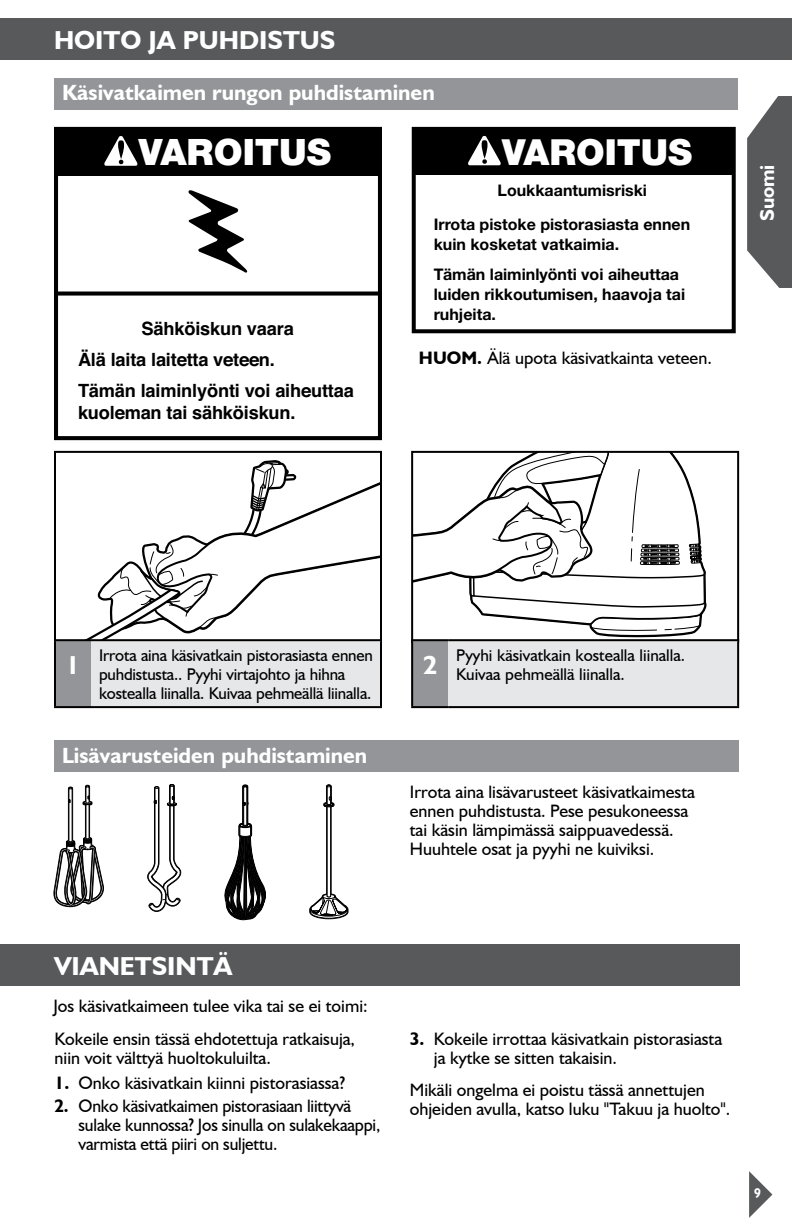
<style>
.page{position:relative;width:792px;height:1224px;background:#fff}
.page>*{position:absolute;margin:0;border:0;box-sizing:border-box;transform-origin:0 0}
.t1{font:900 36.4px "Helvetica Neue LT Std";color:#fff}
.t2{font:900 36px "Helvetica Neue LT Std";color:#fff}
.t3{font:700 26px "Humanist 521 BT";color:#fff}
.t4{font:700 22px "Humanist 521 BT";color:#fff}
.t5{font:700 20px "Humanist 521 BT";color:#fff}
.t6{font:700 18.2px/31.4px "Helvetica";letter-spacing:-.01em;color:#000}
.t7{font:18px/19px "Humanist 521 BT";color:#000}
.t8{font:17px/19px "Humanist 521 BT";letter-spacing:-.01em;color:#000}
.t9{font:700 16px/34px "Helvetica Neue LT Std";color:#000}
.t10{font:700 14px "Humanist 521 BT";color:#fff;scale:.9 1}
.s1{font-weight:700}
</style>
<div class="page">
<svg style="left:749px;top:1171px;width:23px;height:47px"></svg>
<svg style="left:747px;top:96px;width:45px;height:192px;background:#707173"></svg>
<div style="left:0;top:18px;width:792px;height:42px;background:#58595b"></div>
<div style="left:54px;top:127px;width:328px;height:313px;border:4px solid #000"></div>
<div style="left:56px;top:129px;width:324px;height:47px;background:#000"></div>
<svg style="left:55px;top:292px;width:325px;height:4px"></svg>
<svg style="left:188px;top:190px;width:60px;height:83px"></svg>
<svg style="left:104px;top:136px;width:34px;height:30px"></svg>
<div style="left:412px;top:127px;width:324px;height:206px;border:4px solid #000"></div>
<div style="left:414px;top:129px;width:320px;height:46px;background:#000"></div>
<svg style="left:468px;top:136px;width:33px;height:29px"></svg>
<svg style="left:309px;top:784px;width:40px;height:135px"></svg>
<svg style="left:147px;top:784px;width:34px;height:128px"></svg>
<div style="left:54px;top:78px;width:684px;height:32px;background:#939598"></div>
<div style="left:54px;top:740px;width:685px;height:32px;background:#939598"></div>
<svg style="left:414px;top:454px;width:292px;height:184px"></svg>
<div style="left:411px;top:451px;width:328px;height:192px;border:2px solid #000"></div>
<svg style="left:86px;top:460px;width:293px;height:179px"></svg>
<div style="left:54px;top:451px;width:328px;height:192px;border:2px solid #000"></div>
<div style="left:55px;top:640px;width:36px;height:67px;background:#939598"></div>
<div style="left:91px;top:640px;width:290px;height:67px;background:#e6e7e8"></div>
<hr style="left:54px;top:639px;width:37px;height:2px;background:#000">
<hr style="left:54px;top:641px;width:2px;height:65px;background:#000">
<hr style="left:91px;top:639px;width:291px;height:2px;background:#000">
<hr style="left:380px;top:641px;width:2px;height:65px;background:#000">
<hr style="left:54px;top:706px;width:37px;height:2px;background:#000">
<hr style="left:91px;top:706px;width:291px;height:2px;background:#000">
<svg style="left:53px;top:785px;width:51px;height:122px"></svg>
<svg style="left:224px;top:784px;width:42px;height:136px"></svg>
<div style="left:0;top:944px;width:739px;height:42px;background:#58595b"></div>
<div style="left:412px;top:640px;width:36px;height:67px;background:#939598"></div>
<div style="left:448px;top:640px;width:290px;height:67px;background:#e6e7e8"></div>
<hr style="left:411px;top:639px;width:37px;height:2px;background:#000">
<hr style="left:411px;top:641px;width:2px;height:65px;background:#000">
<hr style="left:448px;top:639px;width:291px;height:2px;background:#000">
<hr style="left:737px;top:641px;width:2px;height:65px;background:#000">
<hr style="left:411px;top:706px;width:37px;height:2px;background:#000">
<hr style="left:448px;top:706px;width:291px;height:2px;background:#000">
<h3 class="t3" style="left:54px;top:24px;width:149px">Hoito ja puhd</h3>
<h3 class="t3" style="left:259px;top:24px;width:59px">istus</h3>
<p class="t4" style="left:62px;top:79px;width:374px">Käsivatkaimen rungon puhdistaminen</p>
<h1 class="t1" style="left:139px;top:131px;width:194px">VAROITUS</h1>
<h2 class="t2" style="left:502px;top:131px;width:192px">VAROITUS</h2>
<p class="t9" style="left:434px;top:173px;width:258px;text-indent:64px">Loukkaantumisriski<br>Irrota pistoke pistorasiasta ennen</p>
<p class="t9" style="left:434px;top:229px;width:247px;line-height:30px">kuin kosketat vatkaimia.<br>Tämän laiminlyönti voi aiheuttaa</p>
<p class="t9" style="left:434px;top:284px;width:253px;line-height:20px">luiden rikkoutumisen, haavoja tai ruhjeita.</p>
<p class="t6" style="left:78px;top:313px;width:277px;text-indent:64px">Sähköiskun vaara<br>Älä laita laitetta veteen.<br>Tämän laiminlyönti voi aiheuttaa</p>
<p class="t6" style="left:78px;top:397px;width:219px">kuoleman tai sähköiskun.</p>
<p class="t7" style="left:419px;top:348px;width:294px"><span class="s1">HUOM.</span> Älä upota käsivatkainta veteen.</p>
<p class="t5" style="left:755px;top:221px;width:58px;rotate:-90deg">Suomi</p>
<h3 class="t3" style="left:66px;top:649px;width:16px">1</h3>
<p class="t8" style="left:99px;top:645px;width:275px">Irrota aina käsivatkain pistorasiasta ennen puhdistusta.. Pyyhi virtajohto ja hihna kostealla liinalla. Kuivaa pehmeällä liinalla.</p>
<p class="t4" style="left:62px;top:741px;width:307px">Lisävarusteiden puhdistaminen</p>
<h3 class="t3" style="left:423px;top:649px;width:16px">2</h3>
<p class="t8" style="left:456px;top:645px;width:230px">Pyyhi käsivatkain kostealla liinalla.<br>Kuivaa pehmeällä liinalla.</p>
<p class="t7" style="left:410px;top:782px;width:287px">Irrota aina lisävarusteet käsivatkaimesta ennen puhdistusta. Pese pesukoneessa tai käsin lämpimässä saippuavedessä.<br>Huuhtele osat ja pyyhi ne kuiviksi.</p>
<h3 class="t3" style="left:54px;top:950px;width:180px">Vianets intä</h3>
<p class="t7" style="left:53px;top:996px;width:316px">Jos käsivatkaimeen tulee vika tai se ei toimi:</p>
<p class="t7" style="left:55px;top:1029px;width:302px">Kokeile ensin tässä ehdotettuja ratkaisuja, niin voit välttyä huoltokuluilta.</p>
<p class="t7" style="left:55px;top:1073px;width:292px"><span class="s1">1.</span> Onko käsivatkain kiinni pistorasiassa?</p>
<p class="t7" style="left:79px;top:1096px;width:303px;text-indent:-24px"><span class="s1">2.</span> Onko käsivatkaimen pistorasiaan liittyvä sulake kunnossa? Jos sinulla on sulakekaappi, varmista että piiri on suljettu.</p>
<p class="t7" style="left:434px;top:1029px;width:290px;text-indent:-24px"><span class="s1">3.</span> Kokeile irrottaa käsivatkain pistorasiasta ja kytke se sitten takaisin.</p>
<p class="t7" style="left:410px;top:1080px;width:322px">Mikäli ongelma ei poistu tässä annettujen ohjeiden avulla, katso luku "Takuu ja huolto".</p>
<p class="t10" style="left:754px;top:1185px;width:9px">9</p>
</div>
